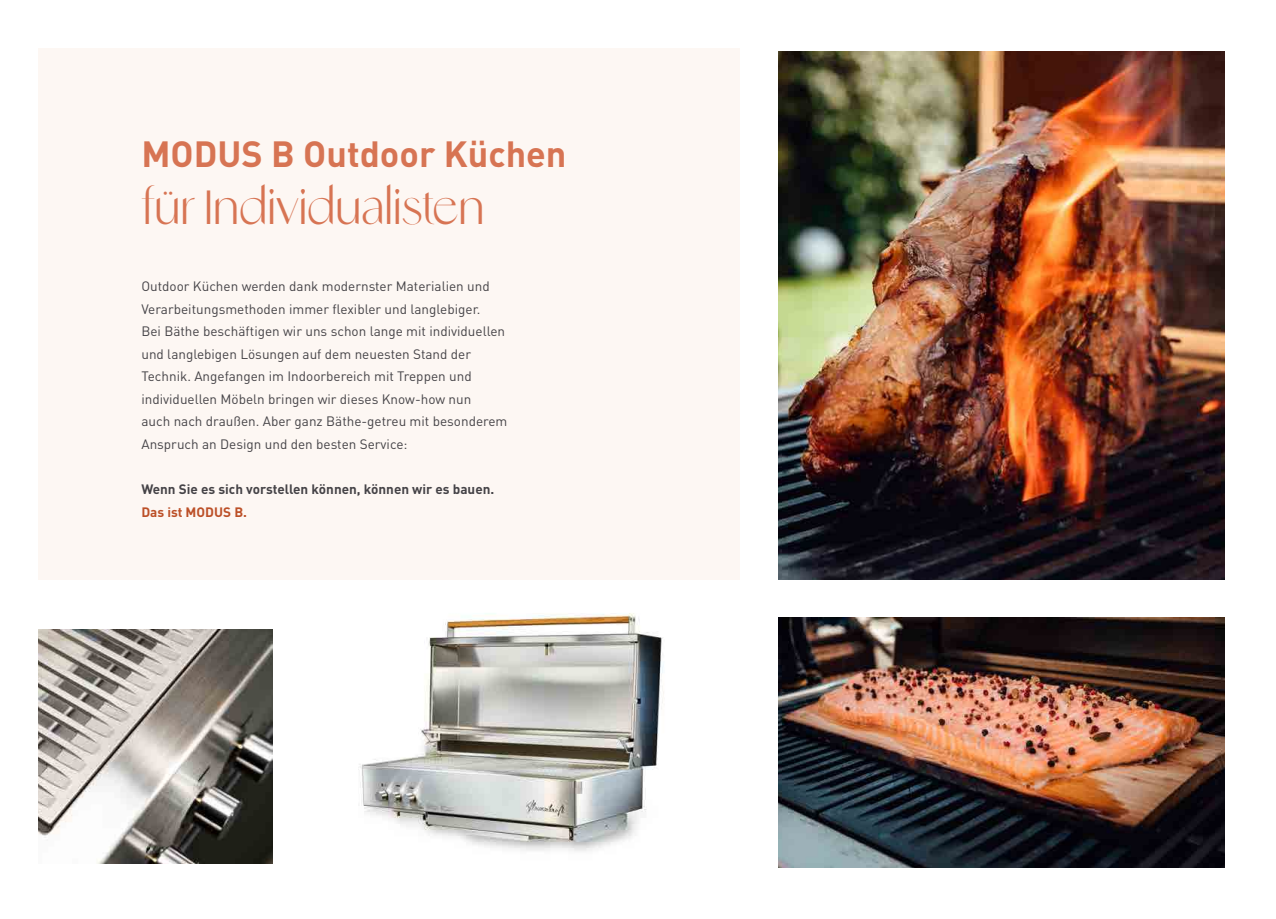
<style>
.page{position:relative;width:1276px;height:919px;background:#fff}
.page>*{position:absolute;margin:0;border:0;box-sizing:border-box;transform-origin:0 0}
.t1{font:48px "Ginger";color:#d77453}
.t2{font:700 36px "DIN";color:#d77453}
.t3{font:13.5px/22.5px "DIN";color:#454347}
.t4{font:700 13.5px "DIN";color:#454347}
.t5{font:700 13.5px "DIN";color:#bc5028}
</style>
<div class="page">
<div style="left:38px;top:48px;width:702px;height:531px;background:#fdf7f3"></div>
<img style="left:778px;top:51px;width:447px;height:528px">
<img style="left:358px;top:613px;width:306px;height:238px">
<img style="left:778px;top:618px;width:447px;height:249px">
<img style="left:38px;top:629px;width:234px;height:234px">
<h2 class="t2" style="left:141px;top:130px;width:427px">MODUS B Outdoor Küchen</h2>
<h1 class="t1" style="left:141px;top:179px;width:344px">für Individualisten</h1>
<p class="t3" style="left:141px;top:275px;width:367px">Outdoor Küchen werden dank modernster Materialien und Verarbeitungsmethoden immer flexibler und langlebiger.<br>Bei Bäthe beschäftigen wir uns schon lange mit individuellen und langlebigen Lösungen auf dem neuesten Stand der Technik. Angefangen im Indoorbereich mit Treppen und individuellen Möbeln bringen wir dieses Know-how nun<br>auch nach draußen. Aber ganz Bäthe-getreu mit besonderem Anspruch an Design und den besten Service:</p>
<p class="t4" style="left:141px;top:480px;width:354px">Wenn Sie es sich vorstellen können, können wir es bauen.</p>
<p class="t5" style="left:141px;top:502px;width:107px">Das ist MODUS B.</p>
</div>
